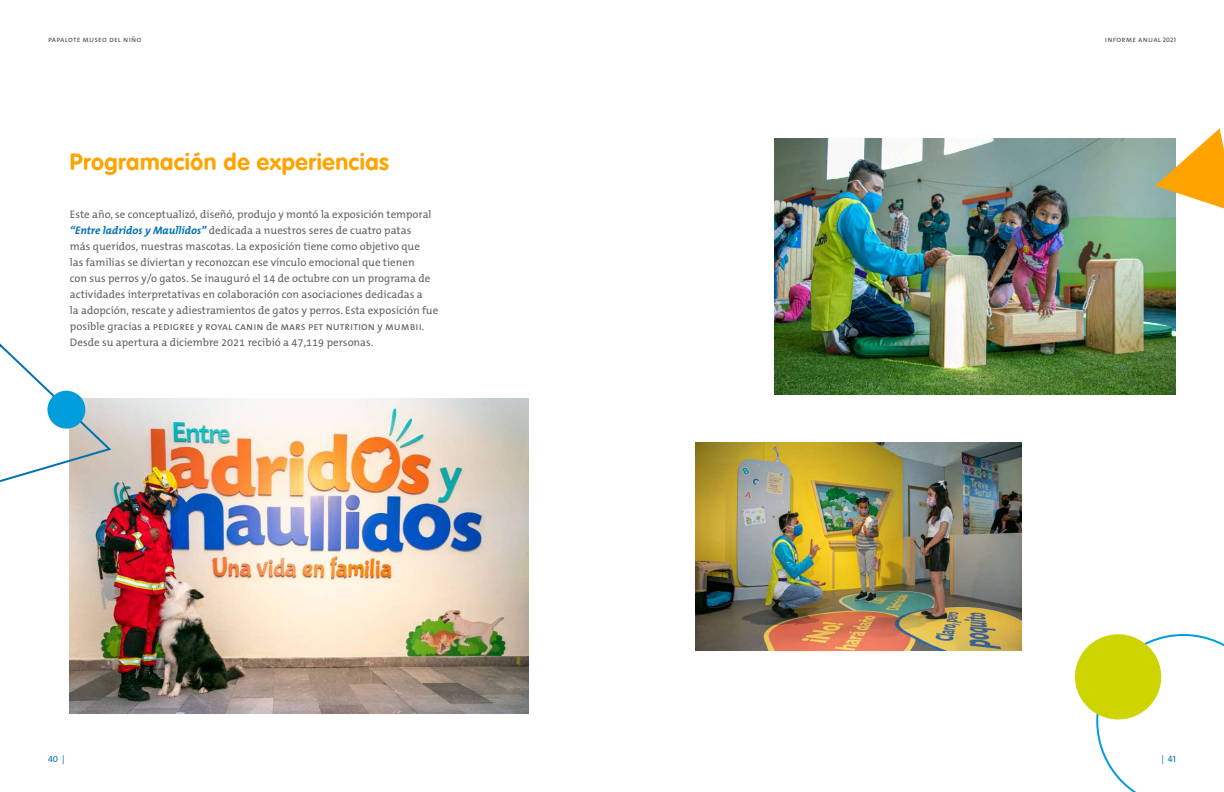
<style>
.page{position:relative;width:1224px;height:792px;background:#fff}
.page>*{position:absolute;margin:0;border:0;box-sizing:border-box;transform-origin:0 0}
.t1{font:700 23px "VAG Rounded LT Pro";letter-spacing:.02em;color:#ffa300}
.t2{font:11px/16px "The Mix B W5 Plain";color:#646363}
.t3{font:11px "The Mix Regular Caps";color:#646363}
.t4{font:9px "The Mix Regular Caps";color:#0071b4}
.t5{font:8px "The Mix Regular Caps";letter-spacing:.025em;color:#575756}
.s1{font-family:"The Mix Semi Bold Caps";font-size:6.5px}
.s2{font-family:"The Mix B W7";font-weight:700;font-style:italic;color:#0071b4}
.s3{font-family:"The Mix B W5 Plain"}
</style>
<div class="page">
<img style="left:70px;top:398px;width:458px;height:316px">
<img style="left:775px;top:138px;width:401px;height:256px">
<img style="left:696px;top:442px;width:325px;height:208px">
<svg style="left:1155px;top:128px;width:69px;height:80px"></svg>
<svg style="left:1096px;top:634px;width:128px;height:158px"></svg>
<div style="left:1075px;top:634px;width:86px;height:85px;background:#ced400;border-radius:50%"></div>
<svg style="left:0;top:343px;width:113px;height:151px"></svg>
<div style="left:47px;top:391px;width:38px;height:38px;background:#009ddc;border-radius:50%"></div>
<p class="t5" style="left:48px;top:33px;width:95px">papalote museo del niño</p>
<p class="t5" style="left:1105px;top:33px;width:73px">informe anual <span class="s1">2021</span></p>
<h1 class="t1" style="left:70px;top:147px;width:320px">Programación de experiencias</h1>
<p class="t2" style="left:70px;top:206px;width:370px">Este año, se conceptualizó, diseñó, produjo y montó la exposición temporal <span class="s2">“Entre ladridos y Maullidos”</span> dedicada a nuestros seres de cuatro patas<br>más queridos, nuestras mascotas. La exposición tiene como objetivo que<br>las familias se diviertan y reconozcan ese vínculo emocional que tienen<br>con sus perros y/o gatos. Se inauguró el 14 de octubre con un programa de actividades interpretativas en colaboración con asociaciones dedicadas a<br>la adopción, rescate y adiestramientos de gatos y perros. Esta exposición fue</p>
<p class="t3" style="left:70px;top:317px;width:356px"><span class="s3">posible gracias a</span> pedigree <span class="s3">y</span> royal canin <span class="s3">de</span> mars pet nutrition <span class="s3">y</span> mumbii<span class="s3">.</span></p>
<p class="t2" style="left:70px;top:334px;width:305px">Desde su apertura a diciembre 2021 recibió a 47,119 personas.</p>
<p class="t4" style="left:48px;top:751px;width:18px">40 |</p>
<p class="t4" style="left:1162px;top:751px;width:16px">| 41</p>
</div>
